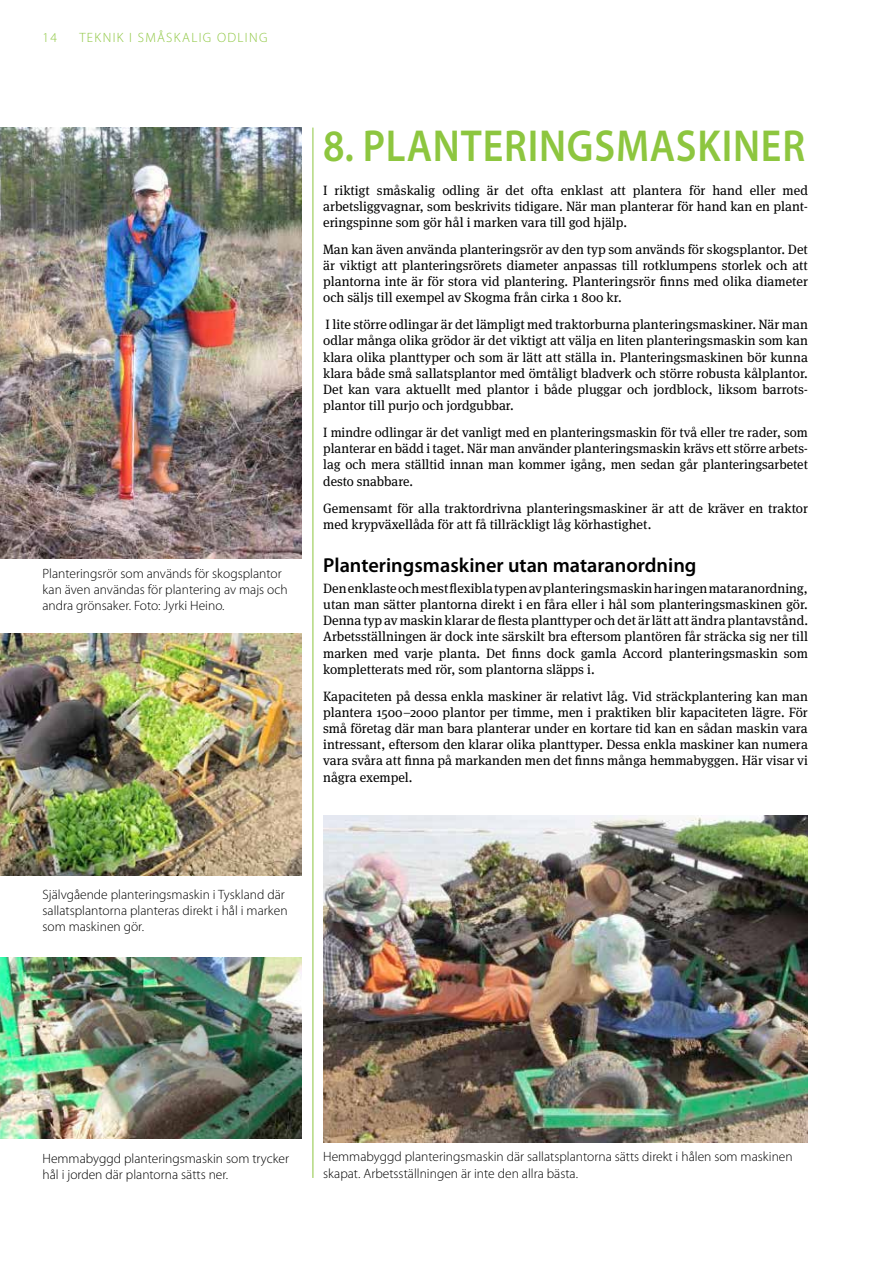
<style>
.page{position:relative;width:893px;height:1263px;background:#fff}
.page>*{position:absolute;margin:0;border:0;box-sizing:border-box;transform-origin:0 0}
.t1{font:600 45px "Myriad Pro";letter-spacing:.02em;color:#8dc63f;scale:.89 1}
.t2{font:600 20.25px "Myriad Pro";color:#000}
.t3{font:13.5px/16.2px "Meta Serif OT";color:#000;text-align:justify}
.t4{font:300 13.5px/16.2px "Myriad Pro";color:#000}
.t5{font:300 13.5px "Myriad Pro";letter-spacing:.1em;color:#8dc63f}
</style>
<div class="page">
<hr style="left:313px;top:128px;width:1px;height:1050px;background:#8dc63f">
<img style="left:0;top:128px;width:302px;height:431px">
<img style="left:0;top:634px;width:302px;height:242px">
<img style="left:0;top:957px;width:302px;height:182px">
<img style="left:323px;top:815px;width:484px;height:328px">
<p class="t5" style="left:43px;top:29px;width:16px">14</p>
<p class="t5" style="left:79px;top:29px;width:190px">TEKNIK I SMÅSKALIG ODLING</p>
<p class="t4" style="left:43px;top:565px;width:247px">Planteringsrör som används för skogsplantor kan även användas för plantering av majs och andra grönsaker. Foto: Jyrki Heino.</p>
<h1 class="t1" style="left:323px;top:121px;width:543px">8. PLANTERINGSMASKINER</h1>
<p class="t3" style="left:323px;top:182px;width:486px">I riktigt småskalig odling är det ofta enklast att plantera för hand eller med arbetsliggvagnar, som beskrivits tidigare. När man planterar för hand kan en plant&shy;eringspinne som gör hål i marken vara till god hjälp.</p>
<p class="t3" style="left:323px;top:241px;width:486px">Man kan även använda planteringsrör av den typ som används för skogsplantor. Det är viktigt att planteringsrörets diameter anpassas till rotklumpens storlek och att plantorna inte är för stora vid plantering. Planteringsrör finns med olika diameter och säljs till exempel av Skogma från cirka 1 800 kr.</p>
<p class="t3" style="left:323px;top:317px;width:486px">I lite större odlingar är det lämpligt med traktorburna planteringsmaskiner. När man odlar många olika grödor är det viktigt att välja en liten planteringsmaskin som kan klara olika planttyper och som är lätt att ställa in. Planteringsmaskinen bör kunna klara både små sallatsplantor med ömtåligt bladverk och större robusta kålplantor.<br>Det kan vara aktuellt med plantor i både pluggar och jordblock, liksom barrots&shy;plantor till purjo och jordgubbar.</p>
<p class="t3" style="left:323px;top:425px;width:486px">I mindre odlingar är det vanligt med en planteringsmaskin för två eller tre rader, som planterar en bädd i taget. När man använder planteringsmaskin krävs ett större arbets&shy;lag och mera ställtid innan man kommer igång, men sedan går planteringsarbetet desto snabbare.</p>
<p class="t3" style="left:323px;top:500px;width:486px">Gemensamt för alla traktordrivna planteringsmaskiner är att de kräver en traktor med krypväxellåda för att få tillräckligt låg körhastighet.</p>
<h2 class="t2" style="left:323px;top:554px;width:375px">Planteringsmaskiner utan mataranordning</h2>
<p class="t3" style="left:323px;top:580px;width:486px">Den enklaste och mest flexibla typen av planteringsmaskin har ingen mataranordning, utan man sätter plantorna direkt i en fåra eller i hål som planteringsmaskinen gör.<br>Denna typ av maskin klarar de flesta planttyper och det är lätt att ändra plantavstånd.<br>Arbetsställningen är dock inte särskilt bra eftersom plantören får sträcka sig ner till marken med varje planta. Det finns dock gamla Accord planteringsmaskin som kompletterats med rör, som plantorna släpps i.</p>
<p class="t3" style="left:323px;top:688px;width:486px">Kapaciteten på dessa enkla maskiner är relativt låg. Vid sträckplantering kan man plantera 1500–2000 plantor per timme, men i praktiken blir kapaciteten lägre. För små företag där man bara planterar under en kortare tid kan en sådan maskin vara intressant, eftersom den klarar olika planttyper. Dessa enkla maskiner kan numera vara svåra att finna på markanden men det finns många hemmabyggen. Här visar vi några exempel.</p>
<p class="t4" style="left:43px;top:886px;width:247px">Självgående planteringsmaskin i Tyskland där sallatsplantorna planteras direkt i hål i marken som maskinen gör.</p>
<p class="t4" style="left:43px;top:1150px;width:248px">Hemmabyggd planteringsmaskin som trycker hål i jorden där plantorna sätts ner.</p>
<p class="t4" style="left:323px;top:1149px;width:471px">Hemmabyggd planteringsmaskin där sallatsplantorna sätts direkt i hålen som maskinen skapat. Arbetsställningen är inte den allra bästa.</p>
</div>
